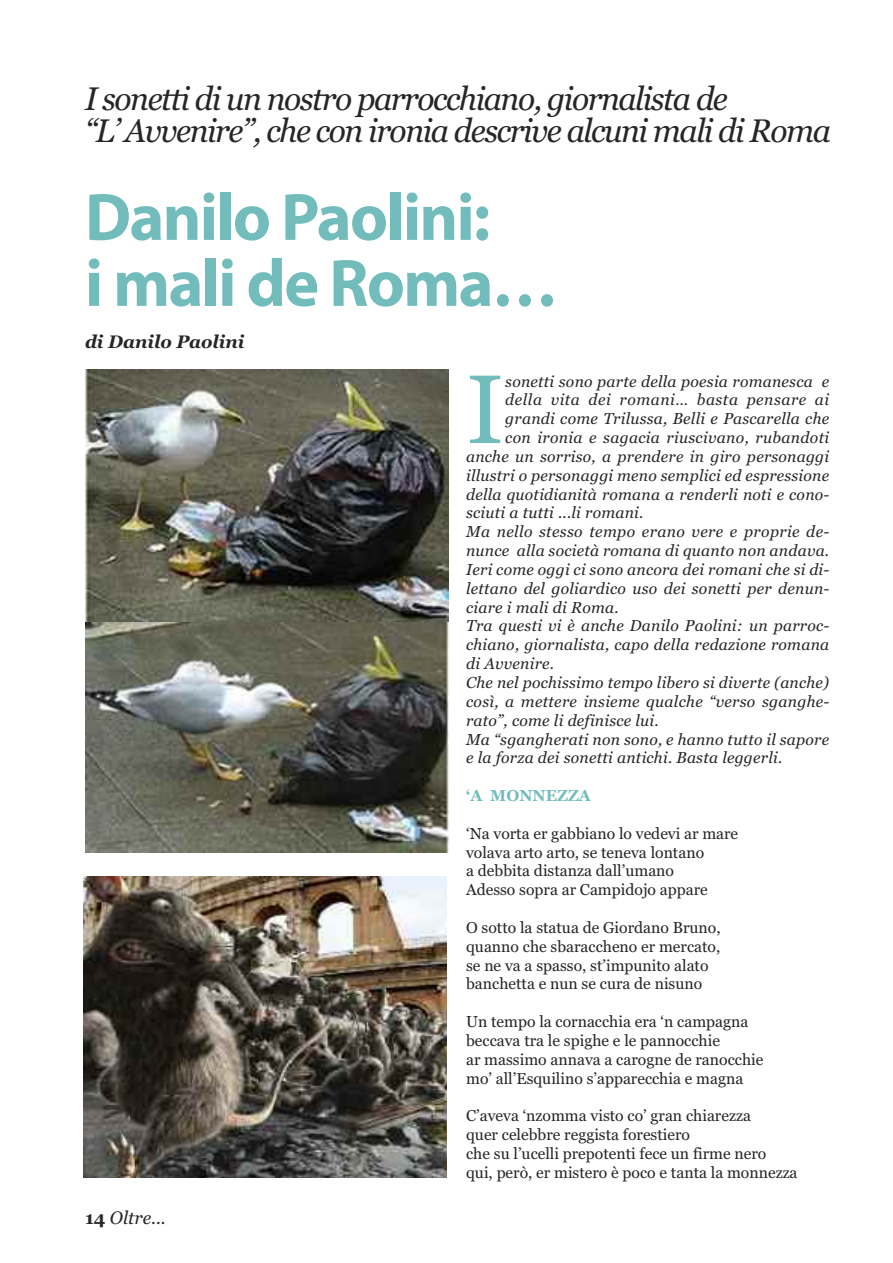
<style>
.page{position:relative;width:893px;height:1263px;background:#fff}
.page>*{position:absolute;margin:0;border:0;box-sizing:border-box;transform-origin:0 0}
.t1{font:97.2px "Georgia";color:#72bdbb}
.t2{font:700 67.5px/66px "Myriad Pro";letter-spacing:-.025em;color:#72bdbb}
.t3{font:italic 32.55px/32.5px "Georgia";letter-spacing:-.045em;color:#272526}
.t4{font:italic 700 18px "Georgia";color:#272526}
.t5{font:italic 18px "Georgia";color:#272526}
.t6{font:italic 15.75px "Georgia";letter-spacing:.015em;color:#272526}
.t7{font:15.75px/18.9px "Georgia";color:#272526}
.t8{font:italic 15.75px "Georgia";letter-spacing:.035em;color:#272526}
.t9{font:700 15.75px "Georgia";color:#72bdbb}
.s1{font-weight:700;font-style:normal}
</style>
<div class="page">
<img style="left:85px;top:370px;width:363px;height:253px">
<img style="left:85px;top:623px;width:363px;height:229px">
<img style="left:83px;top:876px;width:363px;height:302px">
<h3 class="t3" style="left:85px;top:82px;width:747px">I sonetti di un nostro parrocchiano, giornalista de “L’Avvenire”, che con ironia descrive alcuni mali di Roma</h3>
<h2 class="t2" style="left:85px;top:190px;width:474px">Danilo Paolini:<br>i mali de Roma…</h2>
<p class="t4" style="left:85px;top:331px;width:161px">di Danilo Paolini</p>
<p class="t5" style="left:85px;top:1207px;width:82px"><span class="s1">14</span> Oltre...</p>
<h1 class="t1" style="left:466px;top:353px;width:39px">I</h1>
<p class="t6" style="left:505px;top:372px;width:325px">sonetti sono parte della poesia romanesca e</p>
<p class="t8" style="left:505px;top:391px;width:325px">della vita dei romani… basta pensare ai</p>
<p class="t6" style="left:505px;top:410px;width:325px">grandi come Trilussa, Belli e Pascarella che</p>
<p class="t6" style="left:505px;top:428px;width:325px">con ironia e sagacia riuscivano, rubandoti</p>
<p class="t6" style="left:466px;top:447px;width:365px">anche un sorriso, a prendere in giro personaggi</p>
<p class="t6" style="left:466px;top:466px;width:365px">illustri o personaggi meno semplici ed espressione</p>
<p class="t6" style="left:466px;top:485px;width:365px">della quotidianità romana a renderli noti e cono-</p>
<p class="t6" style="left:466px;top:504px;width:179px">sciuti a tutti ...li romani.</p>
<p class="t6" style="left:466px;top:523px;width:365px">Ma nello stesso tempo erano vere e proprie de-</p>
<p class="t6" style="left:466px;top:541px;width:365px">nunce alla società romana di quanto non andava.</p>
<p class="t6" style="left:466px;top:560px;width:365px">Ieri come oggi ci sono ancora dei romani che si di-</p>
<p class="t6" style="left:466px;top:579px;width:365px">lettano del goliardico uso dei sonetti per denun-</p>
<p class="t6" style="left:466px;top:598px;width:154px">ciare i mali di Roma.</p>
<p class="t6" style="left:466px;top:617px;width:365px">Tra questi vi è anche Danilo Paolini: un parroc-</p>
<p class="t6" style="left:466px;top:636px;width:365px">chiano, giornalista, capo della redazione romana</p>
<p class="t6" style="left:466px;top:654px;width:90px">di Avvenire.</p>
<p class="t6" style="left:466px;top:673px;width:365px">Che nel pochissimo tempo libero si diverte (anche)</p>
<p class="t6" style="left:466px;top:692px;width:365px">così, a mettere insieme qualche “verso sganghe-</p>
<p class="t6" style="left:466px;top:711px;width:194px">rato”, come li definisce lui.</p>
<p class="t6" style="left:466px;top:730px;width:365px">Ma “sgangherati non sono, e hanno tutto il sapore</p>
<p class="t6" style="left:466px;top:749px;width:318px">e la forza dei sonetti antichi. Basta leggerli.</p>
<p class="t9" style="left:466px;top:786px;width:126px">‘A MONNEZZA</p>
<p class="t7" style="left:466px;top:824px;width:274px">‘Na vorta er gabbiano lo vedevi ar mare volava arto arto, se teneva lontano<br>a debbita distanza dall’umano<br>Adesso sopra ar Campidojo appare</p>
<p class="t7" style="left:466px;top:918px;width:256px">o sotto la statua de Giordano Bruno, quanno che sbaraccheno er mercato, se ne va a spasso, st’impunito alato banchetta e nun se cura de nisuno</p>
<p class="t7" style="left:466px;top:1012px;width:299px">un tempo la cornacchia era ‘n campagna beccava tra le spighe e le pannocchie<br>ar massimo annava a carogne de ranocchie mo’ all’esquilino s’apparecchia e magna</p>
<p class="t7" style="left:466px;top:1106px;width:333px">C’aveva ‘nzomma visto co’ gran chiarezza<br>quer celebbre reggista forestiero<br>che su l’ucelli prepotenti fece un firme nero<br>qui, però, er mistero è poco e tanta la monnezza</p>
</div>
